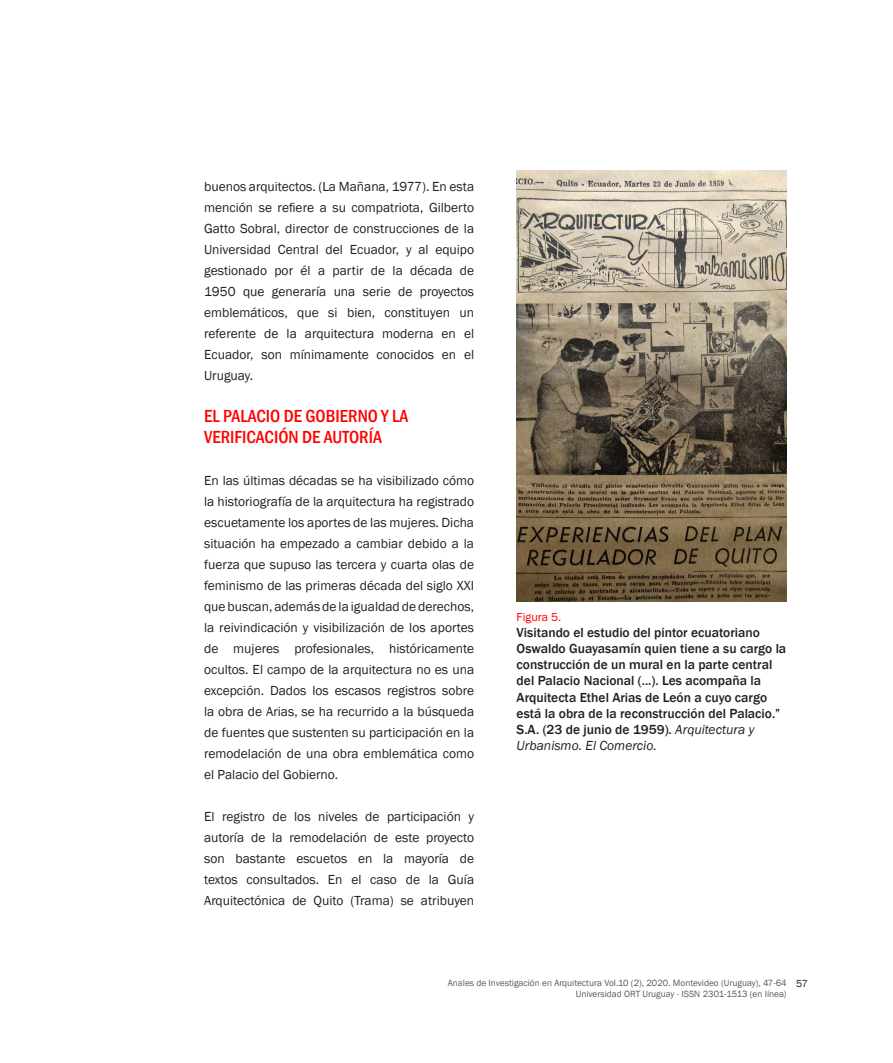
<style>
.page{position:relative;width:893px;height:1063px;background:#fff}
.page>*{position:absolute;margin:0;border:0;box-sizing:border-box;transform-origin:0 0}
.subtitulos{font:500 condensed 18px/21px "Franklin Gothic";color:#f00}
.textos{font:13.5px/21px "Franklin Gothic";color:#231f20;text-align:justify}
.t1{font:500 13.5px/16.2px "Franklin Gothic";color:#231f20}
.t2{font:12px "Franklin Gothic";color:#f00}
.t3{font:9.3px/11.1px "Franklin Gothic";color:#57585a}
.s1{font-weight:400;font-style:italic}
.s2{font-size:10.5px;color:#231f20}
</style>
<div class="page">
<img style="left:517px;top:170px;width:270px;height:431px">
<p class="textos" style="left:204px;top:176px;width:272px">buenos arquitectos. (La Mañana, 1977). En esta mención se refiere a su compatriota, Gilberto Gatto Sobral, director de construcciones de la Universidad Central del Ecuador, y al equipo gestionado por él a partir de la década de 1950 que generaría una serie de proyectos emblemáticos, que si bien, constituyen un referente de la arquitectura moderna en el Ecuador, son mínimamente conocidos en el Uruguay.</p>
<p class="subtitulos" style="left:204px;top:405px;width:206px">EL PALACIO DE GOBIERNO Y LA<br>VERIFICACIÓN DE AUTORÍA</p>
<p class="textos" style="left:204px;top:470px;width:272px">En las últimas décadas se ha visibilizado cómo la historiografía de la arquitectura ha registrado escuetamente los aportes de las mujeres. Dicha situación ha empezado a cambiar debido a la fuerza que supuso las tercera y cuarta olas de feminismo de las primeras década del siglo XXI que buscan, además de la igualdad de derechos, la reivindicación y visibilización de los aportes de mujeres profesionales, históricamente ocultos. El campo de la arquitectura no es una excepción. Dados los escasos registros sobre la obra de Arias, se ha recurrido a la búsqueda de fuentes que sustenten su participación en la remodelación de una obra emblemática como el Palacio del Gobierno.</p>
<p class="textos" style="left:204px;top:806px;width:272px">El registro de los niveles de participación y autoría de la remodelación de este proyecto son bastante escuetos en la mayoría de textos consultados. En el caso de la Guía Arquitectónica de Quito (Trama) se atribuyen</p>
<p class="t2" style="left:517px;top:609px;width:46px">Figura 5.</p>
<p class="t1" style="left:517px;top:624px;width:271px">Visitando el estudio del pintor ecuatoriano Oswaldo Guayasamín quien tiene a su cargo la construcción de un mural en la parte central del Palacio Nacional (...). Les acompaña la Arquitecta Ethel Arias de León a cuyo cargo está la obra de la reconstrucción del Palacio.” S.A. (23 de junio de 1959). <span class="s1">Arquitectura y Urbanismo. El Comercio.</span></p>
<p class="t3" style="left:576px;top:978px;width:234px;text-indent:-128px">Anales de Investigación en Arquitectura Vol.10 (2), 2020. Montevideo (Uruguay), 47-64 <span class="s2">57<br></span>Universidad ORT Uruguay - ISSN 2301-1513 (en línea)</p>
</div>
